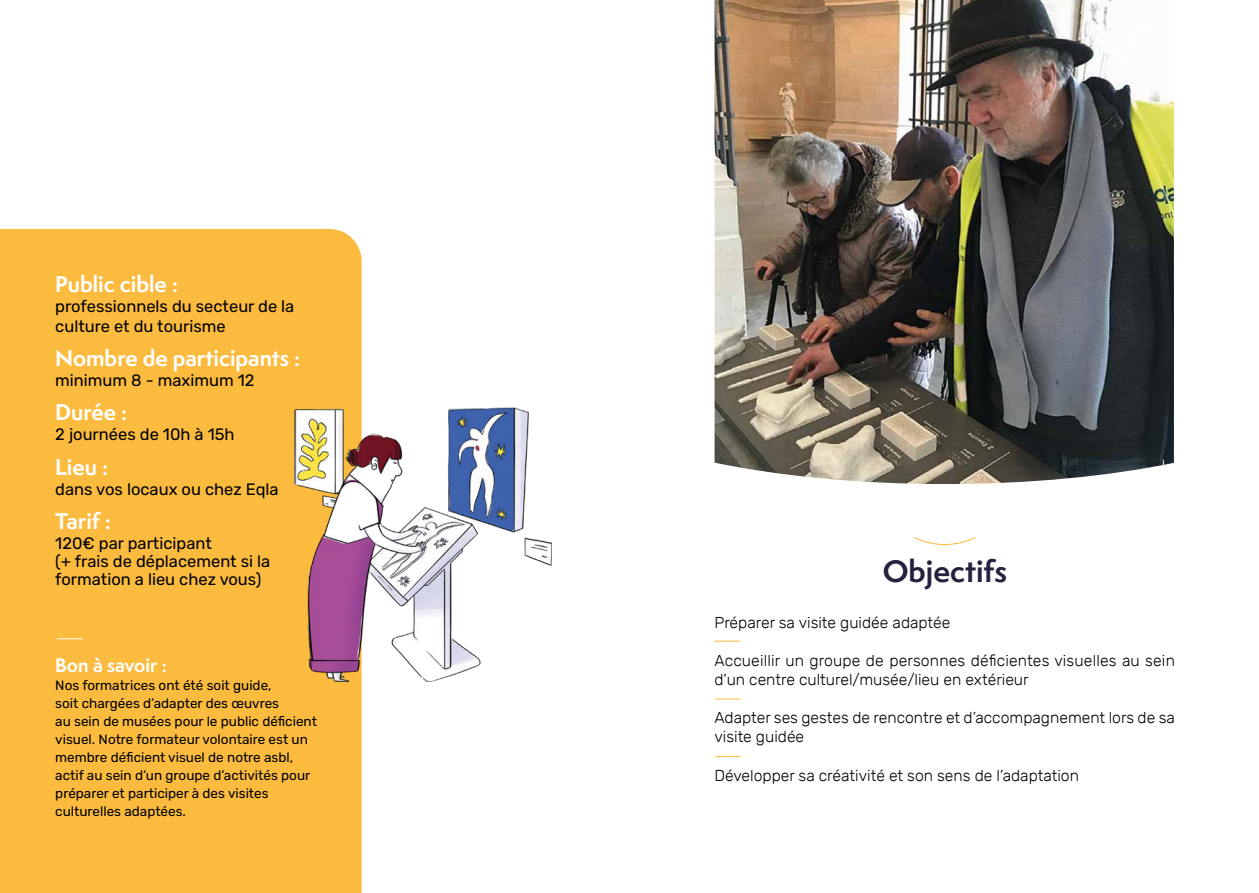
<style>
.page{position:relative;width:1259px;height:893px;background:#fff}
.page>*{position:absolute;margin:0;border:0;box-sizing:border-box;transform-origin:0 0}
.t1{font:700 28.5px "Semplicita Pro";color:#28203f}
.t2{font:700 21px "Semplicita Pro";color:#fff}
.t3{font:700 18px "Semplicita Pro";color:#fff}
.t4{font:16.5px/18px "Rubik";color:#000}
.t5{font:300 15.75px/18.9px "Rubik";color:#000}
.t6{font:13.5px/18px "Rubik";color:#000}
</style>
<div class="page">
<div style="left:0;top:229px;width:361px;height:664px;background:#fbbb3e"></div>
<img style="left:294px;top:408px;width:257px;height:274px">
<svg style="left:57px;top:638px;width:25px;height:1px"></svg>
<img style="left:714px;top:0;width:460px;height:484px">
<svg style="left:914px;top:537px;width:62px;height:8px"></svg>
<svg style="left:715px;top:641px;width:25px;height:1px"></svg>
<svg style="left:715px;top:699px;width:25px;height:1px"></svg>
<svg style="left:715px;top:756px;width:25px;height:1px"></svg>
<h2 class="t2" style="left:55px;top:275px;width:124px">Public cible :</h2>
<p class="t4" style="left:55px;top:297px;width:241px;line-height:19.8px">professionnels du secteur de la culture et du tourisme</p>
<h2 class="t2" style="left:55px;top:349px;width:247px">Nombre de participants :</h2>
<p class="t4" style="left:55px;top:372px;width:201px">minimum 8 - maximum 12</p>
<h2 class="t2" style="left:55px;top:403px;width:73px">Durée :</h2>
<p class="t4" style="left:55px;top:427px;width:181px">2 journées de 10h à 15h</p>
<h2 class="t2" style="left:55px;top:457px;width:54px">Lieu :</h2>
<p class="t4" style="left:55px;top:481px;width:225px">dans vos locaux ou chez Eqla</p>
<h2 class="t2" style="left:55px;top:512px;width:57px">Tarif :</h2>
<p class="t4" style="left:55px;top:535px;width:216px">120€ par participant<br>(+ frais de déplacement si la formation a lieu chez vous)</p>
<h3 class="t3" style="left:55px;top:657px;width:113px">Bon à savoir :</h3>
<p class="t6" style="left:55px;top:677px;width:263px">Nos formatrices ont été soit guide,<br>soit chargées d’adapter des œuvres<br>au sein de musées pour le public déficient visuel. Notre formateur volontaire est un membre déficient visuel de notre asbl, actif au sein d’un groupe d’activités pour préparer et participer à des visites culturelles adaptées.</p>
<h1 class="t1" style="left:883px;top:559px;width:126px">Objectifs</h1>
<p class="t5" style="left:714px;top:614px;width:237px">Préparer sa visite guidée adaptée</p>
<p class="t5" style="left:714px;top:652px;width:462px">Accueillir un groupe de personnes déficientes visuelles au sein d’un centre culturel/musée/lieu en extérieur</p>
<p class="t5" style="left:714px;top:709px;width:462px">Adapter ses gestes de rencontre et d’accompagnement lors de sa visite guidée</p>
<p class="t5" style="left:714px;top:767px;width:366px">Développer sa créativité et son sens de l’adaptation</p>
</div>
